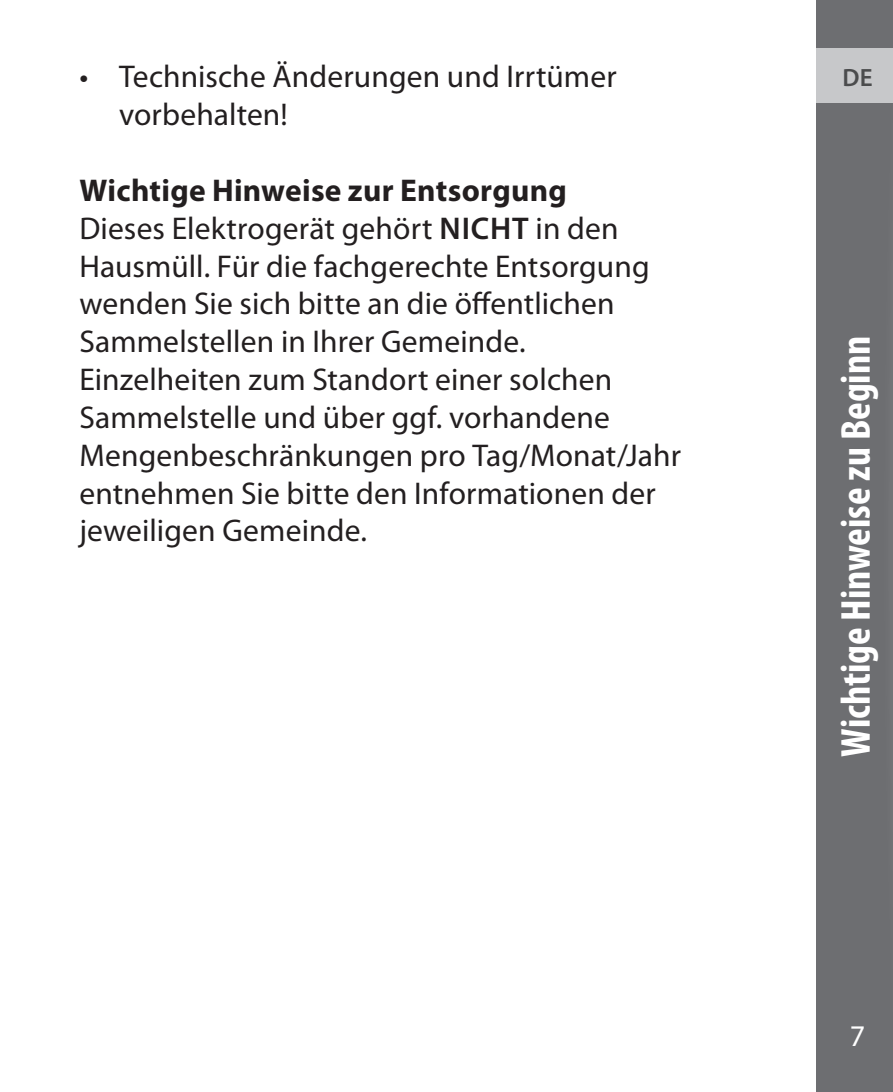
<style>
.page{position:relative;width:893px;height:1092px;background:#fff}
.page>*{position:absolute;margin:0;border:0;box-sizing:border-box;transform-origin:0 0}
.t1{font:700 condensed 42px "Myriad Pro";color:#fff}
.t2{font:31.5px/37.8px "Myriad Pro";letter-spacing:.005em;color:#231f20}
.t3{font:30.1px "Myriad Pro";color:#fff}
.t4{font:600 25.2px "Myriad Pro";color:#4b4c4d}
.s1{font-weight:700}
.s2{font-weight:600}
</style>
<div class="page">
<div style="left:816px;top:0;width:77px;height:1091px;background:#6d6e71"></div>
<div style="left:816px;top:48px;width:77px;height:54px;background:#c7c8ca"></div>
<p class="t2" style="left:119px;top:57px;width:499px;text-indent:-40px">• Technische Änderungen und Irrtümer vorbehalten!</p>
<p class="t2" style="left:79px;top:171px;width:603px"><span class="s1">Wichtige Hinweise zur Entsorgung<br></span>Dieses Elektrogerät gehört <span class="s2">NICHT</span> in den Hausmüll. Für die fachgerechte Entsorgung wenden Sie sich bitte an die öffentlichen Sammelstellen in Ihrer Gemeinde.<br>Einzelheiten zum Standort einer solchen Sammelstelle und über ggf. vorhandene Mengenbeschränkungen pro Tag/Monat/Jahr entnehmen Sie bitte den Informationen der jeweiligen Gemeinde.</p>
<p class="t4" style="left:842px;top:61px;width:32px">DE</p>
<h1 class="t1" style="left:829px;top:756px;width:422px;rotate:-90deg">Wichtige Hinweise zu Beginn</h1>
<p class="t3" style="left:850px;top:1017px;width:17px">7</p>
</div>
